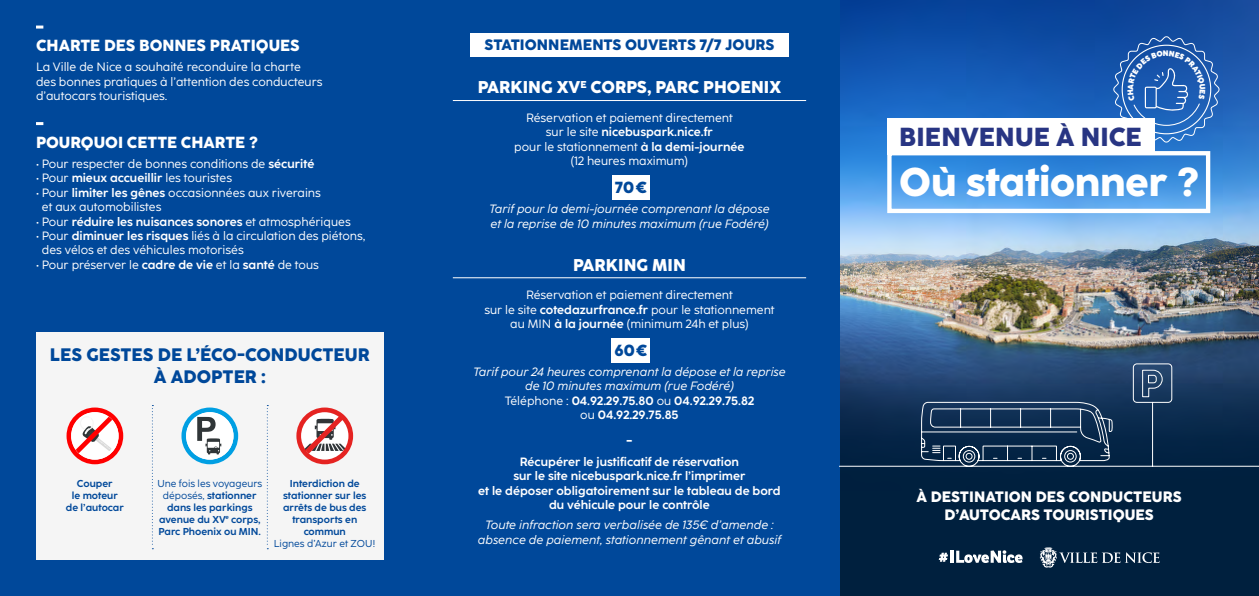
<style>
.page{position:relative;width:1259px;height:596px;background:#fff}
.page>*{position:absolute;margin:0;border:0;box-sizing:border-box;transform-origin:0 0}
.t1{font:800 39.8px "Coco Sharp";color:#fff}
.t2{font:800 26px "Coco Sharp";letter-spacing:.005em;color:#283583}
.t3{font:800 18px/21.6px "Coco Sharp";color:#00489a;text-align:center}
.t4{font:800 17px "Coco Sharp";color:#fff}
.t5{font:800 16px "Coco Sharp";color:#fff}
.t6{font:800 16px "Coco Sharp";color:#00489a}
.t7{font:800 15px/18px "Coco Sharp";color:#fff;text-align:center}
.t8{font:800 15px "Coco Sharp";letter-spacing:.005em;color:#00489a}
.t9{font:700 15px "Coco Sharp";color:#fff}
.t10{font:12px/14.4px "Coco Sharp";color:#fff}
.t11{font:italic 12px/14.4px "Coco Sharp";color:#fff;text-align:center}
.t12{font:700 12px/14.4px "Coco Sharp";color:#fff;text-align:center}
.t13{font:700 10px/12px "Coco Sharp";color:#00489a;text-align:center}
.t14{font:10px "Coco Sharp";color:#00489a}
.s1{font-weight:700}
.s2{font-weight:400}
.s3{font-style:normal}
.s4{font-weight:700;font-style:normal}
</style>
<div class="page">
<div style="left:839px;top:0;width:420px;height:595px;background:#00203e"></div>
<img style="left:839px;top:0;width:420px;height:489px">
<svg style="left:1039px;top:547px;width:120px;height:20px"></svg>
<svg style="left:938px;top:550px;width:84px;height:12px"></svg>
<div style="left:0;top:0;width:839px;height:595px;background:#00489a"></div>
<svg style="left:839px;top:363px;width:420px;height:104px"></svg>
<div style="left:887px;top:118px;width:267px;height:36px;background:#fff"></div>
<div style="left:887px;top:151px;width:323px;height:62px;border:4px solid #fff"></div>
<div style="left:470px;top:33px;width:319px;height:24px;background:#fff"></div>
<hr style="left:453px;top:100px;width:353px;height:1px;background:#fff">
<div style="left:612px;top:175px;width:38px;height:25px;background:#fff"></div>
<hr style="left:453px;top:277px;width:353px;height:1px;background:#fff">
<div style="left:611px;top:337px;width:39px;height:25px;background:#fff"></div>
<svg style="left:36px;top:26px;width:7px;height:3px"></svg>
<svg style="left:36px;top:122px;width:7px;height:3px"></svg>
<div style="left:36px;top:332px;width:348px;height:227px;background:#f5f5f5"></div>
<svg style="left:152px;top:405px;width:1px;height:144px"></svg>
<svg style="left:267px;top:405px;width:1px;height:144px"></svg>
<svg style="left:67px;top:407px;width:56px;height:57px"></svg>
<svg style="left:181px;top:407px;width:57px;height:57px"></svg>
<svg style="left:296px;top:407px;width:57px;height:57px"></svg>
<svg style="left:1112px;top:36px;width:108px;height:107px;background:#4277be"></svg>
<h3 class="t5" style="left:36px;top:34px;width:265px">CHARTE DES BONNES PRATIQUES</h3>
<p class="t10" style="left:36px;top:60px;width:288px">La Ville de Nice a souhaité reconduire la charte des bonnes pratiques à l’attention des conducteurs d’autocars touristiques.</p>
<h3 class="t5" style="left:36px;top:130px;width:223px">POURQUOI CETTE CHARTE ?</h3>
<p class="t10" style="left:36px;top:156px;width:280px">• Pour respecter de bonnes conditions de <span class="s1">sécurité</span></p>
<p class="t10" style="left:36px;top:171px;width:197px">• Pour <span class="s1">mieux accueillir</span> les touristes</p>
<p class="t10" style="left:42px;top:185px;width:280px;text-indent:-6px">• Pour <span class="s1">limiter les gênes</span> occasionnées aux riverains et aux automobilistes</p>
<p class="t12" style="left:36px;top:214px;width:316px"><span class="s2">• Pour</span> réduire les nuisances sonores <span class="s2">et atmosphériques</span></p>
<p class="t10" style="left:42px;top:228px;width:325px;text-indent:-6px">• Pour <span class="s1">diminuer les risques</span> liés à la circulation des piétons, des vélos et des véhicules motorisés</p>
<p class="t10" style="left:36px;top:257px;width:284px">• Pour préserver le <span class="s1">cadre de vie</span> et la <span class="s1">santé</span> de tous</p>
<h3 class="t3" style="left:50px;top:343px;width:321px">LES GESTES DE L’ÉCO-CONDUCTEUR<br>À ADOPTER :</h3>
<p class="t13" style="left:66px;top:477px;width:60px">Couper<br>le moteur de l’autocar</p>
<p class="t13" style="left:157px;top:477px;width:106px"><span class="s2">Une fois les voyageurs déposés,</span> stationner dans les parkings avenue du XV<sup>e</sup> corps,<br>Parc Phoenix ou MIN.</p>
<p class="t13" style="left:283px;top:477px;width:85px">Interdiction de stationner sur les arrêts de bus des transports en commun</p>
<p class="t14" style="left:274px;top:536px;width:103px">Lignes d’Azur et ZOU!</p>
<p class="t8" style="left:484px;top:34px;width:292px">STATIONNEMENTS OUVERTS 7/7 JOURS</p>
<h3 class="t4" style="left:478px;top:75px;width:305px">PARKING XV<sup>E</sup> CORPS, PARC PHOENIX</h3>
<p class="t10" style="left:514px;top:111px;width:232px;text-align:center">Réservation et paiement directement<br>sur le site <span class="s1">nicebuspark.nice.fr<br></span>pour le stationnement <span class="s1">à la demi-journée </span>(12 heures maximum)</p>
<h3 class="t6" style="left:615px;top:175px;width:33px">70€</h3>
<p class="t11" style="left:489px;top:202px;width:282px;text-align:left">Tarif pour la demi-journée comprenant la dépose et la reprise de 10 minutes maximum (rue Fodéré)</p>
<h3 class="t4" style="left:573px;top:252px;width:114px">PARKING MIN</h3>
<p class="t10" style="left:484px;top:288px;width:292px;text-align:center">Réservation et paiement directement<br>sur le site <span class="s1">cotedazurfrance.fr</span> pour le stationnement au MIN <span class="s1">à la journée</span> (minimum 24h et plus)</p>
<h3 class="t6" style="left:614px;top:338px;width:34px">60€</h3>
<p class="t11" style="left:473px;top:364px;width:314px">Tarif pour 24 heures comprenant la dépose et la reprise de 10 minutes maximum (rue Fodéré)<br><span class="s3">Téléphone :</span> <span class="s4">04.92.29.75.80</span> <span class="s3">ou</span> <span class="s4">04.92.29.75.82<br></span><span class="s3">ou</span> <span class="s4">04.92.29.75.85</span></p>
<p class="t9" style="left:626px;top:430px;width:8px">-</p>
<p class="t12" style="left:478px;top:454px;width:304px">Récupérer le justificatif de réservation<br>sur le site nicebuspark.nice.fr l’imprimer<br>et le déposer obligatoirement sur le tableau de bord du véhicule pour le contrôle</p>
<p class="t11" style="left:478px;top:517px;width:305px">Toute infraction sera verbalisée de 135€ d’amende : absence de paiement, stationnement gênant et abusif</p>
<h2 class="t2" style="left:899px;top:117px;width:244px">BIENVENUE À NICE</h2>
<h1 class="t1" style="left:899px;top:153px;width:300px">Où stationner ?</h1>
<p class="t7" style="left:916px;top:487px;width:266px">À DESTINATION DES CONDUCTEURS<br>D’AUTOCARS TOURISTIQUES</p>
</div>
